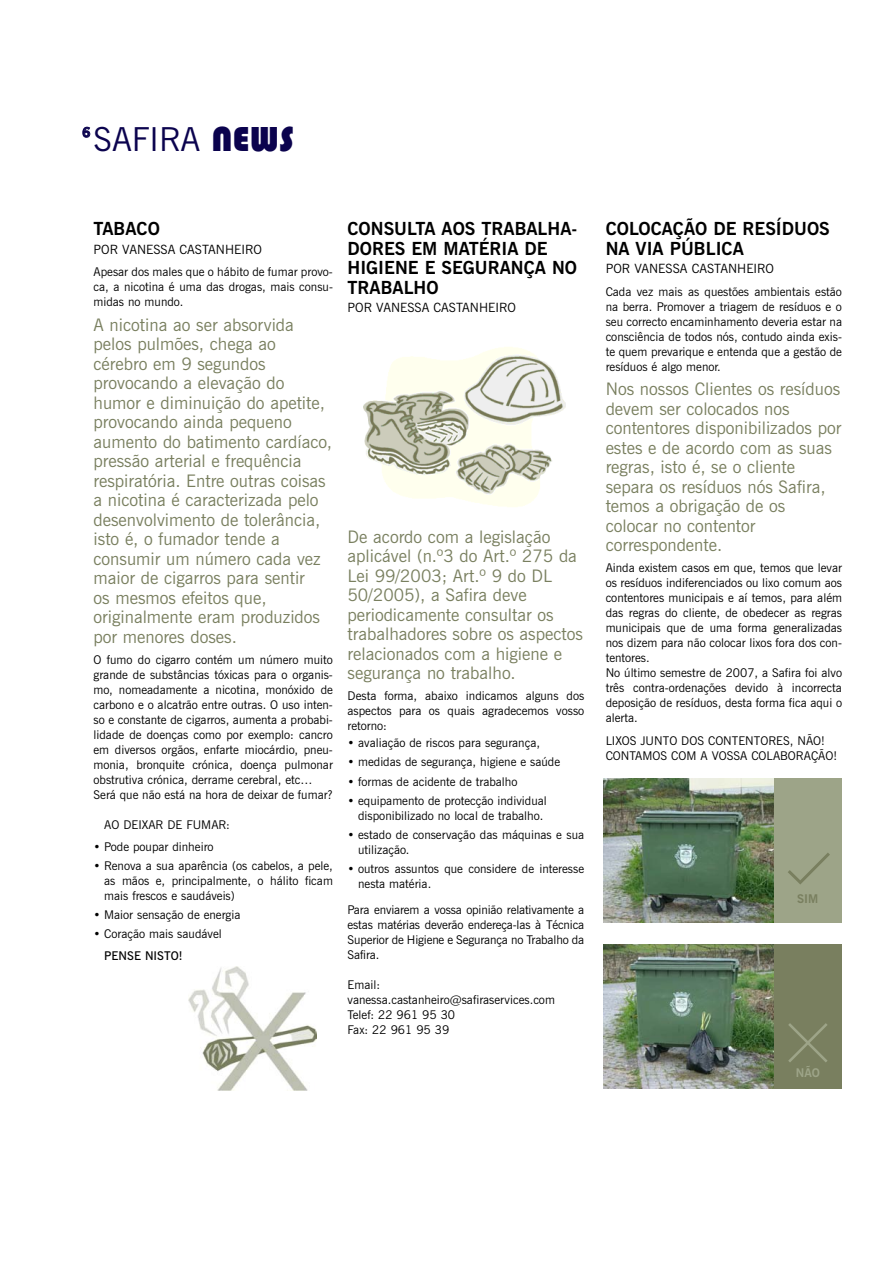
<style>
.page{position:relative;width:893px;height:1263px;background:#fff}
.page>*{position:absolute;margin:0;border:0;box-sizing:border-box;transform-origin:0 0}
.t1{font:33px "News Gothic BT";color:#0b034e}
.t2{font:700 18px/19.5px "News Gothic BT";color:#000}
.t3{font:17.25px/19.5px "News Gothic BT";color:#797f5f}
.t4{font:700 13.5px "News Gothic BT";color:#0b034e}
.t5{font:12.75px "News Gothic BT";color:#000}
.t6{font:12px/15px "News Gothic BT";color:#000}
.t7{font:600 12px "News Gothic BT";color:#000}
.t8{font:700 12px "News Gothic BT";color:#797f5f}
.t9{font:700 12px "News Gothic BT";color:#9da488}
.s1{font-family:"Bauhaus 93";font-size:36px}
</style>
<div class="page">
<div style="left:773px;top:778px;width:69px;height:145px;background:#9da488"></div>
<img style="left:188px;top:966px;width:128px;height:125px">
<img style="left:363px;top:347px;width:203px;height:160px">
<img style="left:604px;top:778px;width:170px;height:145px">
<div style="left:774px;top:944px;width:68px;height:145px;background:#797f5f"></div>
<img style="left:604px;top:944px;width:170px;height:145px">
<svg style="left:788px;top:1023px;width:40px;height:39px"></svg>
<svg style="left:788px;top:853px;width:42px;height:31px"></svg>
<h1 class="t1" style="left:94px;top:128px;width:202px">SAFIRA <span class="s1">NEWS</span></h1>
<p class="t4" style="left:82px;top:127px;width:10px">6</p>
<h2 class="t2" style="left:94px;top:220px;width:68px">TABACO</h2>
<p class="t5" style="left:94px;top:245px;width:170px">POR VANESSA CASTANHEIRO</p>
<p class="t6" style="left:94px;top:266px;width:241px;text-align:justify">Apesar dos males que o hábito de fumar provo&shy;ca, a nicotina é uma das drogas, mais consu&shy;midas no mundo.</p>
<p class="t3" style="left:94px;top:317px;width:240px">A nicotina ao ser absorvida pelos pulmões, chega ao cérebro em 9 segundos provocando a elevação do humor e diminuição do apetite, provocando ainda pequeno aumento do batimento cardíaco, pressão arterial e frequência respiratória. Entre outras coisas a nicotina é caracterizada pelo desenvolvimento de tolerância, isto é, o fumador tende a consumir um número cada vez maior de cigarros para sentir<br>os mesmos efeitos que, originalmente eram produzidos por menores doses.</p>
<p class="t6" style="left:94px;top:653px;width:241px">O fumo do cigarro contém um número muito grande de substâncias tóxicas para o organis&shy;mo, nomeadamente a nicotina, monóxido de carbono e o alcatrão entre outras. O uso inten&shy;so e constante de cigarros, aumenta a probabi&shy;lidade de doenças como por exemplo: cancro em diversos orgãos, enfarte miocárdio, pneu&shy;monia, bronquite crónica, doença pulmonar obstrutiva crónica, derrame cerebral, etc… Será que não está na hora de deixar de fumar?</p>
<p class="t6" style="left:104px;top:818px;width:127px">AO DEIXAR DE FUMAR:</p>
<p class="t6" style="left:94px;top:840px;width:122px">• Pode poupar dinheiro</p>
<p class="t6" style="left:104px;top:859px;width:230px;text-align:justify;text-indent:-11px">• Renova a sua aparência (os cabelos, a pele, as mãos e, principalmente, o hálito ficam mais frescos e saudáveis)</p>
<p class="t6" style="left:94px;top:908px;width:148px">• Maior sensação de energia</p>
<p class="t6" style="left:94px;top:928px;width:130px">• Coração mais saudável</p>
<p class="t7" style="left:104px;top:951px;width:80px">PENSE NISTO!</p>
<h2 class="t2" style="left:348px;top:220px;width:231px">CONSULTA AOS TRABALHA-<br>DORES EM MATÉRIA DE<br>HIGIENE E SEGURANÇA NO<br>TRABALHO</h2>
<p class="t5" style="left:348px;top:303px;width:170px">POR VANESSA CASTANHEIRO</p>
<h3 class="t3" style="left:348px;top:528px;width:237px">De acordo com a legislação aplicável (n.º3 do Art.º 275 da<br>Lei 99/2003; Art.º 9 do DL<br>50/2005), a Safira deve periodicamente consultar os trabalhadores sobre os aspectos relacionados com a higiene e segurança no trabalho.</h3>
<p class="t6" style="left:348px;top:689px;width:238px;text-align:justify">Desta forma, abaixo indicamos alguns dos aspectos para os quais agradecemos vosso retorno:</p>
<p class="t6" style="left:348px;top:736px;width:194px">• avaliação de riscos para segurança,</p>
<p class="t6" style="left:348px;top:756px;width:214px">• medidas de segurança, higiene e saúde</p>
<p class="t6" style="left:348px;top:775px;width:171px">• formas de acidente de trabalho</p>
<p class="t6" style="left:348px;top:794px;width:201px;text-align:center">• equipamento de protecção individual disponibilizado no local de trabalho.</p>
<p class="t6" style="left:358px;top:828px;width:228px;text-indent:-11px">• estado de conservação das máquinas e sua utilização.</p>
<p class="t6" style="left:358px;top:863px;width:228px;text-indent:-11px">• outros assuntos que considere de interesse nesta matéria.</p>
<p class="t6" style="left:348px;top:904px;width:238px;text-align:justify">Para enviarem a vossa opinião relativamente a estas matérias deverão endereça-las à Técnica Superior de Higiene e Segurança no Trabalho da Safira.</p>
<p class="t6" style="left:348px;top:979px;width:209px">Email: vanessa.castanheiro@safiraservices.com<br>Telef: 22 961 95 30<br>Fax: 22 961 95 39</p>
<h2 class="t2" style="left:606px;top:220px;width:226px">COLOCAÇÃO DE RESÍDUOS<br>NA VIA PÚBLICA</h2>
<p class="t5" style="left:606px;top:264px;width:170px">POR VANESSA CASTANHEIRO</p>
<p class="t6" style="left:606px;top:285px;width:238px;text-align:justify">Cada vez mais as questões ambientais estão na berra. Promover a triagem de resíduos e o seu correcto encaminhamento deveria estar na consciência de todos nós, contudo ainda exis&shy;te quem prevarique e entenda que a gestão de resíduos é algo menor.</p>
<p class="t3" style="left:606px;top:381px;width:237px">Nos nossos Clientes os resíduos devem ser colocados nos contentores disponibilizados por estes e de acordo com as suas regras, isto é, se o cliente separa os resíduos nós Safira, temos a obrigação de os colocar no contentor correspondente.</p>
<p class="t6" style="left:606px;top:562px;width:238px">Ainda existem casos em que, temos que levar os resíduos indiferenciados ou lixo comum aos contentores municipais e aí temos, para além das regras do cliente, de obedecer as regras municipais que de uma forma generalizadas nos dizem para não colocar lixos fora dos con&shy;tentores.<br>No último semestre de 2007, a Safira foi alvo três contra-ordenações devido à incorrecta deposição de resíduos, desta forma fica aqui o alerta.</p>
<p class="t6" style="left:606px;top:734px;width:233px">LIXOS JUNTO DOS CONTENTORES, NÃO!<br>CONTAMOS COM A VOSSA COLABORAÇÃO!</p>
<p class="t8" style="left:797px;top:894px;width:23px">SIM</p>
<p class="t9" style="left:796px;top:1068px;width:26px">NÃO</p>
</div>
